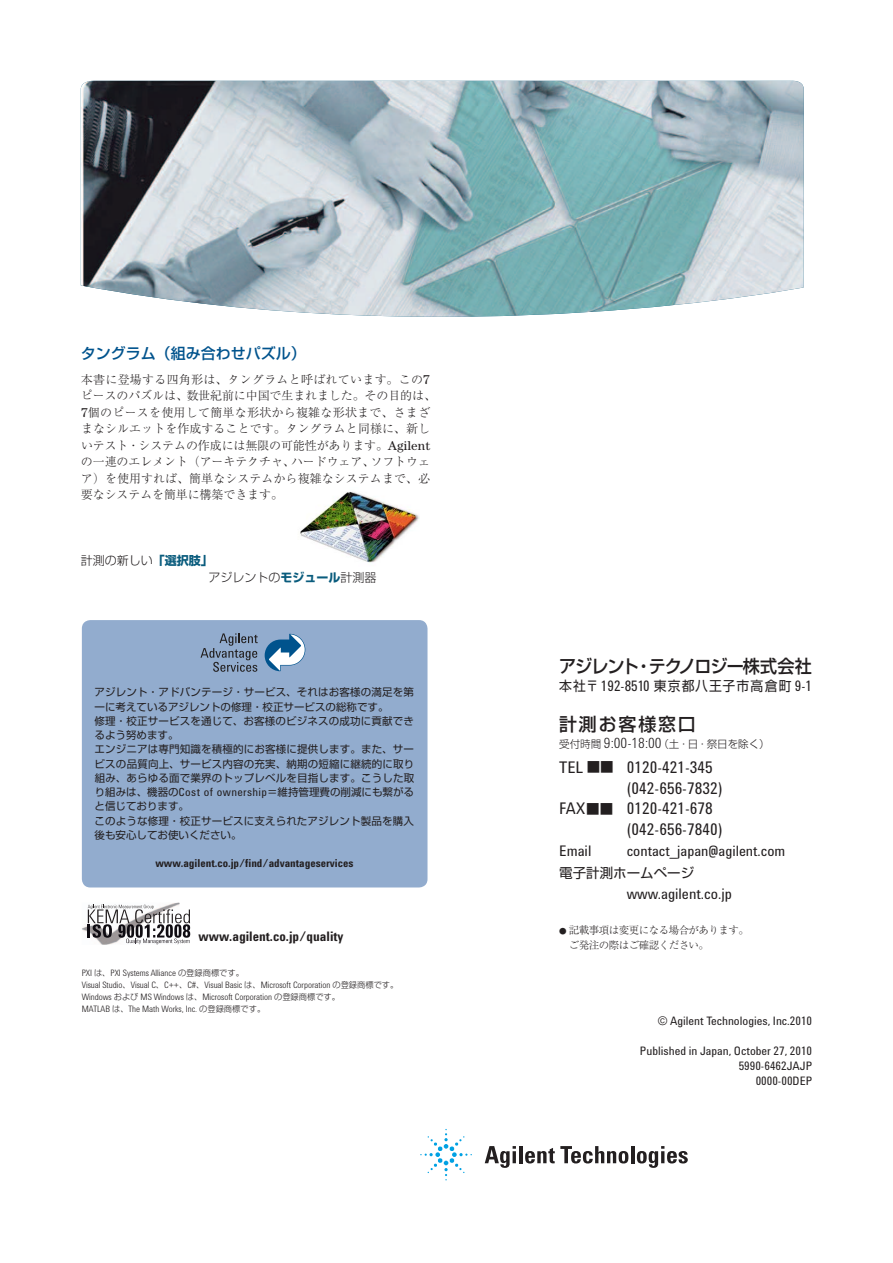
<style>
.page{position:relative;width:893px;height:1263px;background:#fff}
.page>*{position:absolute;margin:0;border:0;box-sizing:border-box;transform-origin:0 0}
.t1{font:500 18px "Shin Go Pro";letter-spacing:-.06em;color:#231f20;scale:.95 1}
.t2{font:500 18px "Shin Go Pro";letter-spacing:.1em;color:#231f20}
.t3{font:16.5px "Agilent Cond";color:#231f20}
.t4{font:15px "Agilent Cond";color:#231f20}
.t5{font:500 15px "Shin Go Pro";color:#00538d}
.t6{font:14.7px "Agilent Cond";color:#231f20}
.t7{font:700 13.5px "Agilent Cond";color:#231f20}
.t8{font:13.5px "Shin Go Pro";letter-spacing:.09em;color:#231f20;scale:.95 1}
.t9{font:13.5px "Shin Go Pro";color:#231f20}
.t10{font:300 12px/16.5px "Ryumin Pro";letter-spacing:.005em;color:#231f20}
.t11{font:12px/15px "Agilent Cond";color:#231f20;text-align:right}
.t12{font:300 12px/16.5px "Shin Go Pro";color:#231f20}
.t13{font:700 11.25px "Agilent Cond";color:#231f20}
.t14{font:10.5px/14.2px "Shin Go Pro";letter-spacing:.015em;color:#231f20}
.t15{font:300 10.5px/15px "Ryumin Pro";letter-spacing:-.05em;color:#231f20}
.t16{font:300 10.5px "Shin Go Pro";color:#231f20}
.t17{font:300 9.15px/12px "Agilent Cond";color:#231f20}
.s1{font-family:"Agilent Century ITC";font-weight:400;font-size:13.2px}
.s2{font-weight:700;color:#0a5c7d}
.s3{font-family:"Agilent Cond";font-size:11.55px}
.s4{font-family:"Shin Go Pro";font-size:8.25px}
.s5{font-family:"Agilent Cond";font-size:14.85px}
.s6{font-family:"Agilent Cond";font-size:14.55px}
.s7{font-family:"Shin Go Pro";font-size:13.5px}
.s8{font-size:7.5px}
</style>
<div class="page">
<svg style="left:485px;top:1146px;width:31px;height:22px"></svg>
<hr style="left:519px;top:1146px;width:4px;height:17px;background:#231f20">
<svg style="left:525px;top:1146px;width:103px;height:17px"></svg>
<hr style="left:631px;top:1146px;width:3px;height:17px;background:#231f20">
<svg style="left:637px;top:1146px;width:51px;height:22px"></svg>
<svg style="left:420px;top:1129px;width:52px;height:51px"></svg>
<img style="left:300px;top:491px;width:119px;height:72px">
<img style="left:81px;top:81px;width:723px;height:236px">
<div style="left:82px;top:620px;width:345px;height:267px;background:#92acce;border-radius:9px"></div>
<svg style="left:200px;top:633px;width:58px;height:39px"></svg>
<svg style="left:265px;top:634px;width:40px;height:37px"></svg>
<img style="left:82px;top:902px;width:98px;height:43px">
<svg style="left:88px;top:905px;width:102px;height:39px"></svg>
<h3 class="t5" style="left:81px;top:340px;width:227px">タングラム（組み合わせパズル）</h3>
<p class="t10" style="left:81px;top:370px;width:357px">本書に登場する四角形は、タングラムと呼ばれています。この<span class="s1">7</span>ピースのパズルは、数世紀前に中国で生まれました。その目的は、<span class="s1">7</span>個のピースを使用して簡単な形状から複雑な形状まで、さまざまなシルエットを作成することです。タングラムと同様に、新しいテスト・システムの作成には無限の可能性があります。<span class="s1">Agilent</span>の一連のエレメント（アーキテクチャ、ハードウェア、ソフトウェア）を使用すれば、簡単なシステムから複雑なシステムまで、必要なシステムを簡単に構築できます。</p>
<p class="t12" style="left:209px;top:551px;width:169px;text-indent:-128px">計測の新しい<span class="s2">「選択肢」<br></span>アジレントの<span class="s2">モジュール</span>計測器</p>
<p class="t14" style="left:95px;top:684px;width:321px">アジレント・アドバンテージ・サービス、それはお客様の満足を第一に考えているアジレントの修理・校正サービスの総称です。<br>修理・校正サービスを通じて、お客様のビジネスの成功に貢献できるよう努めます。<br>エンジニアは専門知識を積極的にお客様に提供します。また、サービスの品質向上、サービス内容の充実、納期の短縮に継続的に取り組み、あらゆる面で業界のトップレベルを目指します。こうした取り組みは、機器の<span class="s3">Cost of ownership</span>＝維持管理費の削減にも繋がると信じております。<br>このような修理・校正サービスに支えられたアジレント製品を購入後も安心してお使いください。</p>
<p class="t13" style="left:155px;top:857px;width:200px">www.agilent.co.jp/find/advantageservices</p>
<p class="t7" style="left:199px;top:929px;width:146px">www.agilent.co.jp/quality</p>
<p class="t17" style="left:82px;top:966px;width:318px">PXI <span class="s4">は、</span>PXI Systems Alliance <span class="s4">の登録商標です。<br></span>Visual Studio<span class="s4">、</span>Visual C<span class="s4">、</span>C++<span class="s4">、</span>C#<span class="s4">、</span>Visual Basic <span class="s4">は、</span>Microsoft Corporation <span class="s4">の登録商標です。</span>Windows <span class="s4">および</span> MS Windows <span class="s4">は、</span>Microsoft Corporation <span class="s4">の登録商標です。<br></span>MATLAB <span class="s4">は、</span>The Math Works, Inc. <span class="s4">の登録商標です。</span></p>
<h1 class="t1" style="left:559px;top:652px;width:268px">アジレント・テクノロジー株式会社</h1>
<p class="t8" style="left:559px;top:675px;width:268px">本社〒 <span class="s5">192-8510</span> 東京都八王子市高倉町 <span class="s5">9-1</span></p>
<h1 class="t2" style="left:559px;top:709px;width:138px">計測お客様窓口</h1>
<p class="t16" style="left:559px;top:736px;width:212px">受付時間 <span class="s6">9:00-18:00</span>（土・日・祭日を除く）</p>
<h2 class="t3" style="left:559px;top:757px;width:155px">TEL <span class="s7">■■</span> 0120-421-345</h2>
<h2 class="t3" style="left:627px;top:778px;width:97px">(042-656-7832)</h2>
<h2 class="t3" style="left:559px;top:799px;width:155px">FAX <span class="s7">■■</span> 0120-421-678</h2>
<h2 class="t3" style="left:627px;top:820px;width:97px">(042-656-7840)</h2>
<h3 class="t4" style="left:559px;top:842px;width:34px">Email</h3>
<h3 class="t6" style="left:627px;top:842px;width:160px">contact_japan@agilent.com</h3>
<p class="t9" style="left:559px;top:862px;width:136px">電子計測ホームページ</p>
<h3 class="t4" style="left:627px;top:885px;width:107px">www.agilent.co.jp</h3>
<p class="t15" style="left:569px;top:921px;width:182px;text-indent:-10px"><span class="s8">●</span> 記載事項は変更になる場合があります。ご発注の際はご確認ください。</p>
<p class="t11" style="left:658px;top:1013px;width:156px">© Agilent Technologies, Inc.2010</p>
<p class="t11" style="left:640px;top:1043px;width:174px">Published in Japan, October 27, 2010<br>5990-6462JAJP<br>0000-00DEP</p>
</div>
